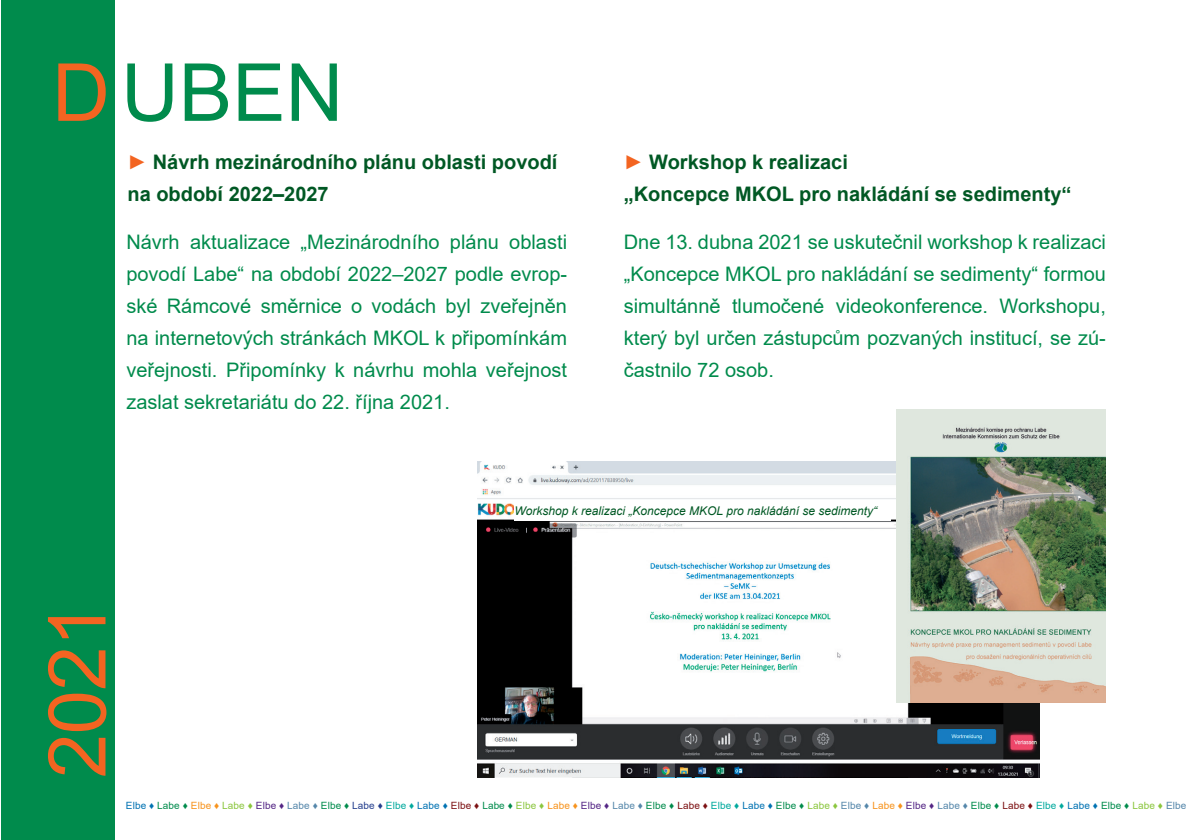
<style>
.page{position:relative;width:1191px;height:840px;background:#fff}
.page>*{position:absolute;margin:0;border:0;box-sizing:border-box;transform-origin:0 0}
.t1{font:80px "Arial";color:#008b4c}
.t2{font:80px "Arial";color:#f36421}
.t3{font:20px/32px "Arial";color:#008b4c;text-align:justify}
.t4{font:700 20px/32px "Arial";color:#005824}
.t5{font:italic 12px "Arial";color:#005824}
.t6{font:10px "Arial";letter-spacing:.01em;color:#008b4c}
.s1{color:#f36421}
.s2{font-weight:400;color:#f36421}
.s3{color:#0072b2}
.s4{color:#f7931d}
.s5{color:#8bc63e}
.s6{color:#542685}
.s7{color:#5587aa}
.s8{color:#253f8e}
.s9{color:#00a99d}
.s10{color:#7c1113}
</style>
<div class="page">
<div style="left:1px;top:0;width:114px;height:839px;background:#008b4c"></div>
<img style="left:477px;top:461px;width:562px;height:316px">
<img style="left:896px;top:409px;width:210px;height:292px">
<div style="left:514px;top:500px;width:376px;height:21px;background:#fff"></div>
<h1 class="t1" style="left:52px;top:37px;width:293px"><span class="s1">D</span> UBEN</h1>
<p class="t4" style="left:127px;top:146px;width:431px"><span class="s2">►</span> Návrh mezinárodního plánu oblasti povodí na období 2022–2027</p>
<p class="t3" style="left:126px;top:226px;width:442px">Návrh aktualizace „Mezinárodního plánu oblasti povodí Labe“ na období 2022–2027 podle evrop&shy;ské Rámcové směrnice o vodách byl zveřejněn na internetových stránkách MKOL k připomínkám veřejnosti. Připomínky k návrhu mohla veřejnost zaslat sekretariátu do 22. října 2021.</p>
<p class="t4" style="left:624px;top:146px;width:449px"><span class="s2">►</span> Workshop k realizaci<br>„Koncepce MKOL pro nakládání se sedimenty“</p>
<p class="t3" style="left:624px;top:226px;width:483px">Dne 13. dubna 2021 se uskutečnil workshop k realizaci „Koncepce MKOL pro nakládání se sedimenty“ formou simultánně tlumočené videokonference. Workshopu, který byl určen zástupcům pozvaných institucí, se zú&shy;častnilo 72 osob.</p>
<p class="t5" style="left:514px;top:503px;width:364px">Workshop k realizaci „Koncepce MKOL pro nakládání se sedimenty“</p>
<h1 class="t2" style="left:22px;top:777px;width:177px;rotate:-90deg">2021</h1>
<p class="t6" style="left:126px;top:798px;width:1061px"><span class="s3">Elbe ♦</span> Labe ♦ <span class="s4">Elbe ♦</span> <span class="s5">Labe ♦</span> <span class="s6">Elbe ♦</span> <span class="s7">Labe ♦</span> Elbe ♦ <span class="s8">Labe ♦</span> <span class="s9">Elbe ♦</span> <span class="s3">Labe ♦</span> <span class="s10">Elbe ♦</span> Labe ♦ <span class="s5">Elbe ♦</span> <span class="s4">Labe ♦</span> <span class="s6">Elbe ♦</span> <span class="s7">Labe ♦</span> Elbe ♦ <span class="s10">Labe ♦</span> <span class="s9">Elbe ♦</span> <span class="s3">Labe ♦</span> Elbe ♦ <span class="s5">Labe ♦</span> <span class="s7">Elbe ♦</span> <span class="s4">Labe ♦</span> <span class="s6">Elbe ♦</span> <span class="s7">Labe ♦</span> Elbe ♦ <span class="s10">Labe ♦</span> <span class="s9">Elbe ♦</span> <span class="s3">Labe ♦</span> Elbe ♦ <span class="s5">Labe ♦</span> <span class="s7">Elbe</span></p>
</div>
